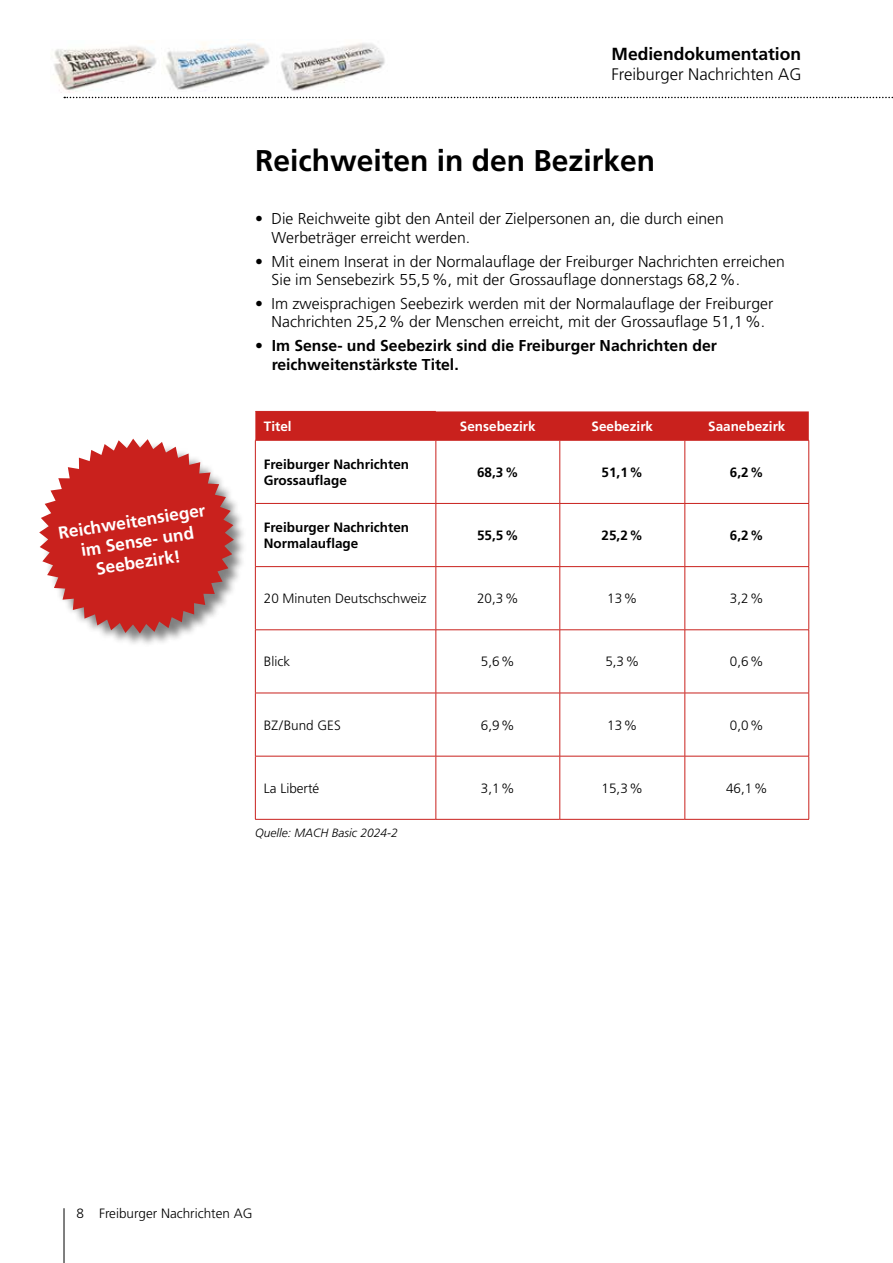
<style>
.page{position:relative;width:893px;height:1263px;background:#fff}
.page>*{position:absolute;margin:0;border:0;box-sizing:border-box;transform-origin:0 0}
.t1{font:700 30px "Frutiger LT Pro";color:#000}
.t2{font:700 17.55px "Frutiger LT Pro";color:#000}
.t3{font:700 17.25px/20.7px "Frutiger LT Pro";color:#fff;text-align:center}
.t4{font:300 16.65px "Frutiger LT Pro";color:#000}
.t5{font:300 15.75px/18.9px "Frutiger LT Pro";color:#000}
.t6{font:700 15.75px/18.9px "Frutiger LT Pro";color:#000}
.t7{font:300 13.5px "Frutiger LT Pro";color:#000}
.t8{font:700 13.5px/16.2px "Frutiger LT Pro";color:#000}
.t9{font:700 13.5px "Frutiger LT Pro";color:#fff}
.t10{font:italic 300 12px "Frutiger LT Pro";color:#000}
</style>
<div class="page">
<hr style="left:64px;top:1208px;width:1px;height:55px;background:#000">
<svg style="left:64px;top:97px;width:829px;height:1px"></svg>
<img style="left:54px;top:46px;width:103px;height:47px">
<img style="left:165px;top:43px;width:220px;height:48px">
<div style="left:255px;top:411px;width:554px;height:29px;background:#c9211d"></div>
<hr style="left:255px;top:440px;width:181px;height:1px;background:#c9211d">
<hr style="left:436px;top:440px;width:124px;height:1px;background:#c9211d">
<hr style="left:560px;top:440px;width:125px;height:1px;background:#c9211d">
<hr style="left:560px;top:440px;width:1px;height:63px;background:#c9211d">
<hr style="left:685px;top:440px;width:124px;height:1px;background:#c9211d">
<hr style="left:808px;top:440px;width:1px;height:63px;background:#c9211d">
<hr style="left:255px;top:503px;width:181px;height:1px;background:#c9211d">
<hr style="left:436px;top:503px;width:124px;height:1px;background:#c9211d">
<hr style="left:560px;top:503px;width:125px;height:1px;background:#c9211d">
<hr style="left:560px;top:504px;width:1px;height:62px;background:#c9211d">
<hr style="left:685px;top:503px;width:124px;height:1px;background:#c9211d">
<hr style="left:808px;top:504px;width:1px;height:62px;background:#c9211d">
<hr style="left:255px;top:566px;width:181px;height:1px;background:#c9211d">
<hr style="left:436px;top:566px;width:124px;height:1px;background:#c9211d">
<hr style="left:560px;top:566px;width:125px;height:1px;background:#c9211d">
<hr style="left:560px;top:567px;width:1px;height:62px;background:#c9211d">
<hr style="left:685px;top:566px;width:124px;height:1px;background:#c9211d">
<hr style="left:808px;top:567px;width:1px;height:62px;background:#c9211d">
<hr style="left:255px;top:629px;width:181px;height:1px;background:#c9211d">
<hr style="left:436px;top:629px;width:124px;height:1px;background:#c9211d">
<hr style="left:560px;top:629px;width:125px;height:1px;background:#c9211d">
<hr style="left:560px;top:630px;width:1px;height:63px;background:#c9211d">
<hr style="left:685px;top:629px;width:124px;height:1px;background:#c9211d">
<hr style="left:808px;top:630px;width:1px;height:63px;background:#c9211d">
<hr style="left:255px;top:693px;width:181px;height:1px;background:#c9211d">
<hr style="left:436px;top:693px;width:124px;height:1px;background:#c9211d">
<hr style="left:560px;top:693px;width:125px;height:1px;background:#c9211d">
<hr style="left:560px;top:693px;width:1px;height:63px;background:#c9211d">
<hr style="left:685px;top:693px;width:124px;height:1px;background:#c9211d">
<hr style="left:808px;top:693px;width:1px;height:63px;background:#c9211d">
<hr style="left:255px;top:756px;width:181px;height:1px;background:#c9211d">
<hr style="left:436px;top:756px;width:124px;height:1px;background:#c9211d">
<hr style="left:560px;top:756px;width:125px;height:1px;background:#c9211d">
<hr style="left:560px;top:756px;width:1px;height:63px;background:#c9211d">
<hr style="left:685px;top:756px;width:124px;height:1px;background:#c9211d">
<hr style="left:808px;top:756px;width:1px;height:63px;background:#c9211d">
<hr style="left:255px;top:819px;width:181px;height:1px;background:#c9211d">
<hr style="left:436px;top:819px;width:124px;height:1px;background:#c9211d">
<hr style="left:560px;top:819px;width:125px;height:1px;background:#c9211d">
<hr style="left:685px;top:819px;width:124px;height:1px;background:#c9211d">
<hr style="left:255px;top:411px;width:181px;height:1px;background:#c9211d">
<hr style="left:436px;top:440px;width:1px;height:63px;background:#c9211d">
<hr style="left:436px;top:504px;width:1px;height:62px;background:#c9211d">
<hr style="left:436px;top:567px;width:1px;height:62px;background:#c9211d">
<hr style="left:436px;top:630px;width:1px;height:63px;background:#c9211d">
<hr style="left:436px;top:693px;width:1px;height:63px;background:#c9211d">
<hr style="left:436px;top:756px;width:1px;height:63px;background:#c9211d">
<hr style="left:685px;top:440px;width:1px;height:63px;background:#c9211d">
<hr style="left:685px;top:504px;width:1px;height:62px;background:#c9211d">
<hr style="left:685px;top:567px;width:1px;height:62px;background:#c9211d">
<hr style="left:685px;top:630px;width:1px;height:63px;background:#c9211d">
<hr style="left:685px;top:693px;width:1px;height:63px;background:#c9211d">
<hr style="left:685px;top:756px;width:1px;height:63px;background:#c9211d">
<hr style="left:255px;top:440px;width:1px;height:63px;background:#c9211d">
<hr style="left:255px;top:504px;width:1px;height:62px;background:#c9211d">
<hr style="left:255px;top:567px;width:1px;height:62px;background:#c9211d">
<hr style="left:255px;top:630px;width:1px;height:63px;background:#c9211d">
<hr style="left:255px;top:693px;width:1px;height:63px;background:#c9211d">
<hr style="left:255px;top:756px;width:1px;height:63px;background:#c9211d">
<div style="left:41px;top:440px;width:208px;height:208px;background:#000;opacity:.5"></div>
<svg style="left:39px;top:439px;width:195px;height:194px"></svg>
<p class="t2" style="left:611px;top:43px;width:191px">Mediendokumentation</p>
<p class="t4" style="left:611px;top:65px;width:191px">Freiburger Nachrichten AG</p>
<h1 class="t1" style="left:255px;top:143px;width:402px">Reichweiten in den Bezirken</h1>
<p class="t3" style="left:57px;top:523px;width:150px;rotate:-9deg">Reichweitensieger im Sense- und<br>Seebezirk!</p>
<p class="t5" style="left:272px;top:210px;width:454px;text-indent:-17px">• Die Reichweite gibt den Anteil der Zielpersonen an, die durch einen<br>Werbeträger erreicht werden.</p>
<p class="t5" style="left:272px;top:252px;width:515px;text-indent:-17px">• Mit einem Inserat in der Normalauflage der Freiburger Nachrichten erreichen<br>Sie im Sensebezirk 55,5%, mit der Grossauflage donnerstags 68,2%.</p>
<p class="t5" style="left:255px;top:294px;width:520px;text-align:center">• Im zweisprachigen Seebezirk werden mit der Normalauflage der Freiburger<br>Nachrichten 25,2% der Menschen erreicht, mit der Grossauflage 51,1%.</p>
<p class="t6" style="left:272px;top:336px;width:447px;text-indent:-17px">• Im Sense- und Seebezirk sind die Freiburger Nachrichten der reichweitenstärkste Titel.</p>
<p class="t9" style="left:264px;top:418px;width:29px">Titel</p>
<p class="t9" style="left:460px;top:418px;width:77px">Sensebezirk</p>
<p class="t9" style="left:592px;top:418px;width:63px">Seebezirk</p>
<p class="t9" style="left:708px;top:418px;width:79px">Saanebezirk</p>
<p class="t8" style="left:264px;top:456px;width:147px">Freiburger Nachrichten<br>Grossauflage</p>
<p class="t8" style="left:477px;top:464px;width:43px">68,3%</p>
<p class="t8" style="left:602px;top:464px;width:43px">51,1%</p>
<p class="t8" style="left:730px;top:464px;width:35px">6,2%</p>
<p class="t8" style="left:264px;top:519px;width:147px">Freiburger Nachrichten<br>Normalauflage</p>
<p class="t8" style="left:477px;top:527px;width:43px">55,5%</p>
<p class="t8" style="left:602px;top:527px;width:43px">25,2%</p>
<p class="t8" style="left:730px;top:527px;width:35px">6,2%</p>
<p class="t7" style="left:264px;top:591px;width:164px">20 Minuten Deutschschweiz</p>
<p class="t7" style="left:477px;top:591px;width:43px">20,3%</p>
<p class="t7" style="left:607px;top:591px;width:32px">13%</p>
<p class="t7" style="left:730px;top:591px;width:35px">3,2%</p>
<p class="t7" style="left:264px;top:654px;width:28px">Blick</p>
<p class="t7" style="left:481px;top:654px;width:35px">5,6%</p>
<p class="t7" style="left:605px;top:654px;width:35px">5,3%</p>
<p class="t7" style="left:730px;top:654px;width:35px">0,6%</p>
<p class="t7" style="left:264px;top:717px;width:78px">BZ/Bund GES</p>
<p class="t7" style="left:481px;top:717px;width:35px">6,9%</p>
<p class="t7" style="left:607px;top:717px;width:32px">13%</p>
<p class="t7" style="left:730px;top:717px;width:35px">0,0%</p>
<p class="t7" style="left:264px;top:780px;width:57px">La Liberté</p>
<p class="t7" style="left:481px;top:780px;width:35px">3,1%</p>
<p class="t7" style="left:602px;top:780px;width:43px">15,3%</p>
<p class="t7" style="left:726px;top:780px;width:43px">46,1%</p>
<p class="t10" style="left:255px;top:826px;width:144px">Quelle: MACH Basic 2024-2</p>
<p class="t7" style="left:77px;top:1206px;width:178px">8 Freiburger Nachrichten AG</p>
</div>
